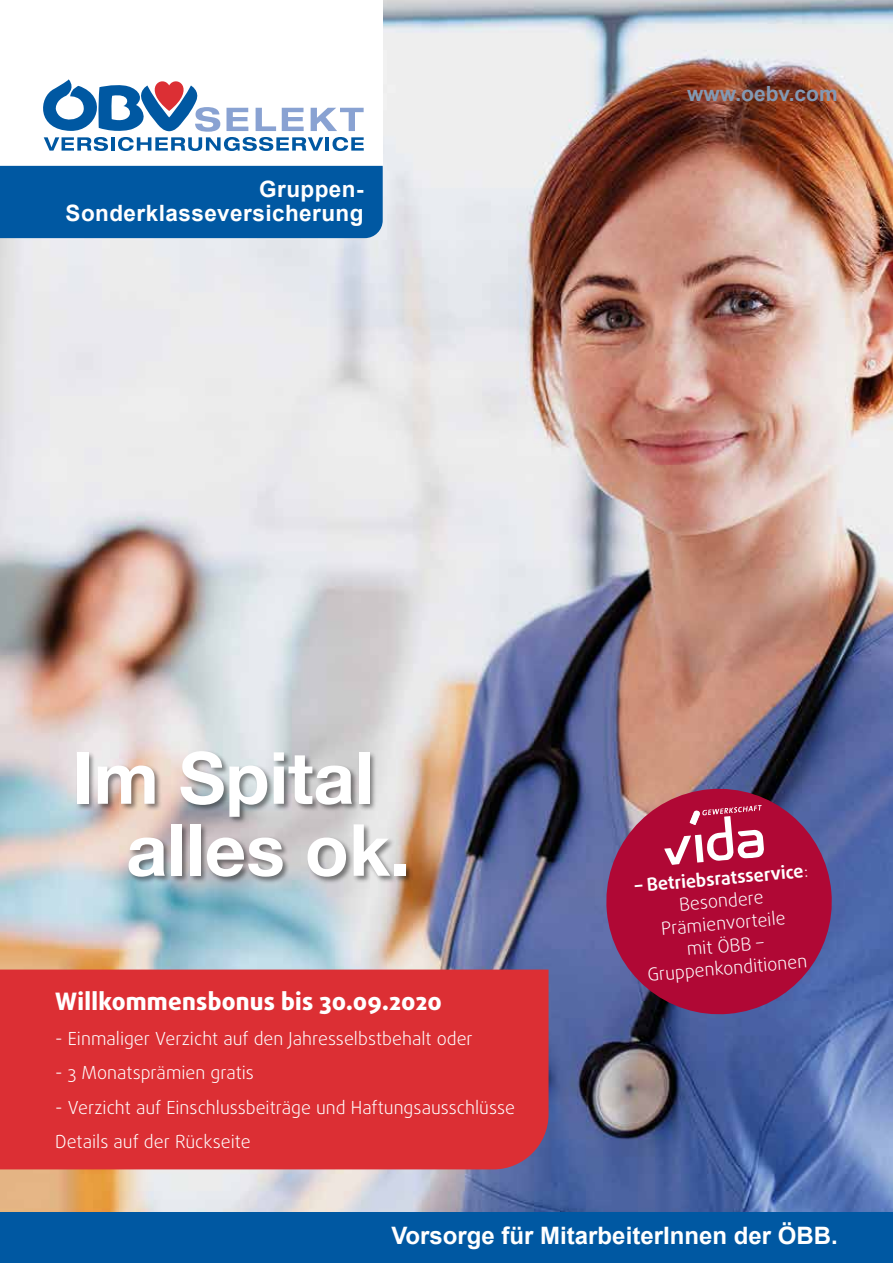
<style>
.page{position:relative;width:893px;height:1263px;background:#fff}
.page>*{position:absolute;margin:0;border:0;box-sizing:border-box;transform-origin:0 0}
.t1{font:700 72px/72px "Helvetica Neue";color:#fff}
.t2{font:700 24px "Arial";color:#fff}
.t3{font:800 24px "Daxline Pro";letter-spacing:.01em;color:#fff}
.t4{font:700 22.5px/24px "Arial";letter-spacing:.02em;color:#fff;text-align:right}
.t5{font:700 21px "Arial";color:#8399b4}
.t6{font:300 18px/22.5px "Daxline Pro";color:#fff;text-align:center}
.s1{font-weight:700}
</style>
<div class="page">
<img style="left:0;top:0;width:893px;height:1212px">
<div style="left:0;top:1212px;width:893px;height:51px;background:#0058a2"></div>
<svg style="left:601px;top:784px;width:236px;height:235px;background:#952554"></svg>
<svg style="left:664px;top:805px;width:100px;height:60px"></svg>
<div style="left:0;top:0;width:383px;height:166px;background:#fff"></div>
<div style="left:0;top:166px;width:383px;height:72px;background:#0058a2"></div>
<svg style="left:43px;top:79px;width:321px;height:72px"></svg>
<div style="left:76px;top:750px;width:337px;height:134px;background:#000;opacity:.45"></div>
<div style="left:0;top:969px;width:549px;height:200px;background:#dc2f34"></div>
<p class="t4" style="left:66px;top:177px;width:299px">Gruppen-<br>Sonderklasseversicherung</p>
<p class="t5" style="left:687px;top:79px;width:152px">www.oebv.com</p>
<h1 class="t1" style="left:126px;top:744px;width:285px;text-indent:-54px">Im Spital alles ok.</h1>
<h2 class="t3" style="left:55px;top:985px;width:388px">Willkommensbonus bis 30.09.2020</h2>
<p class="t6" style="left:55px;top:1027px;width:419px">- Einmaliger Verzicht auf den Jahresselbstbehalt oder</p>
<p class="t6" style="left:55px;top:1062px;width:200px">- 3 Monatsprämien gratis</p>
<p class="t6" style="left:55px;top:1090px;width:461px;line-height:34.5px;text-align:left">- Verzicht auf Einschlussbeiträge und Haftungsausschlüsse<br>Details auf der Rückseite</p>
<p class="t6" style="left:634px;top:875px;width:176px;rotate:-5deg"><span class="s1">– Betriebsratsservice</span>:<br>Besondere<br>Prämienvorteile<br>mit ÖBB –<br>Gruppenkonditionen</p>
<h2 class="t2" style="left:391px;top:1219px;width:448px">Vorsorge für MitarbeiterInnen der ÖBB.</h2>
</div>
